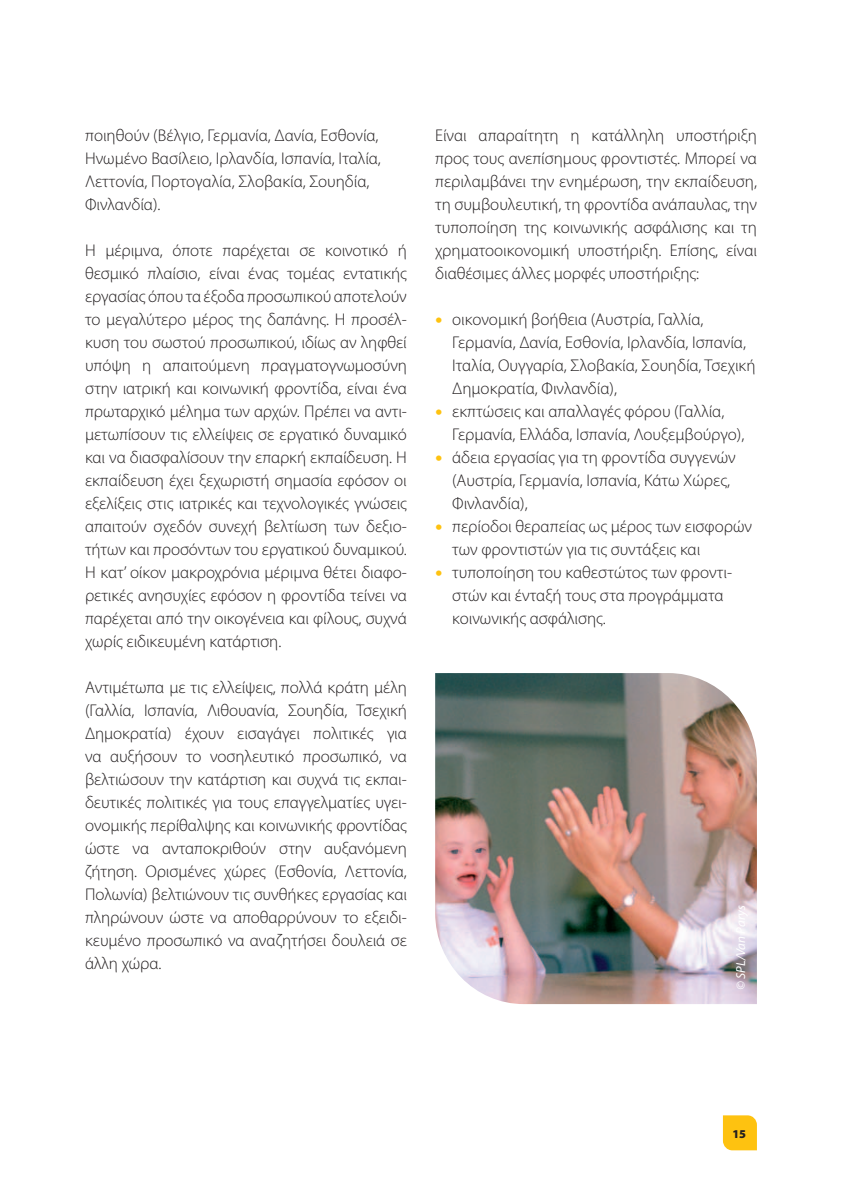
<style>
.page{position:relative;width:842px;height:1191px;background:#fff}
.page>*{position:absolute;margin:0;border:0;box-sizing:border-box;transform-origin:0 0}
.t1{font:300 17px/23px "Myriad Pro";color:#231f20}
.t2{font:italic 13px "Myriad Pro";color:#fff}
.t3{font:900 12px "Myriad Pro";color:#231f20}
.s1{font-size:30px;color:#fec210}
</style>
<div class="page">
<svg style="left:723px;top:1115px;width:34px;height:35px"></svg>
<img style="left:435px;top:673px;width:322px;height:331px">
<p class="t1" style="left:85px;top:126px;width:297px">ποιηθούν (Βέλγιο, Γερμανία, Δανία, Εσθονία, Ηνωμένο Βασίλειο, Ιρλανδία, Ισπανία, Ιταλία, Λεττονία, Πορτογαλία, Σλοβακία, Σουηδία, Φινλανδία).</p>
<p class="t1" style="left:85px;top:241px;width:323px;text-align:justify">Η μέριμνα, όποτε παρέχεται σε κοινοτικό ή θεσμικό πλαίσιο, είναι ένας τομέας εντατικής εργασίας όπου τα έξοδα προσωπικού αποτελούν το μεγαλύτερο μέρος της δαπάνης. Η προσέλ&shy;κυση του σωστού προσωπικού, ιδίως αν ληφθεί υπόψη η απαιτούμενη πραγματογνωμοσύνη στην ιατρική και κοινωνική φροντίδα, είναι ένα πρωταρχικό μέλημα των αρχών. Πρέπει να αντι&shy;μετωπίσουν τις ελλείψεις σε εργατικό δυναμικό και να διασφαλίσουν την επαρκή εκπαίδευση. Η εκπαίδευση έχει ξεχωριστή σημασία εφόσον οι εξελίξεις στις ιατρικές και τεχνολογικές γνώσεις απαιτούν σχεδόν συνεχή βελτίωση των δεξιο&shy;τήτων και προσόντων του εργατικού δυναμικού.<br>Η κατ’ οίκον μακροχρόνια μέριμνα θέτει διαφο&shy;ρετικές ανησυχίες εφόσον η φροντίδα τείνει να παρέχεται από την οικογένεια και φίλους, συχνά χωρίς ειδικευμένη κατάρτιση.</p>
<p class="t1" style="left:85px;top:678px;width:323px;text-align:justify">Αντιμέτωπα με τις ελλείψεις, πολλά κράτη μέλη (Γαλλία, Ισπανία, Λιθουανία, Σουηδία, Τσεχική Δημοκρατία) έχουν εισαγάγει πολιτικές για να αυξήσουν το νοσηλευτικό προσωπικό, να βελτιώσουν την κατάρτιση και συχνά τις εκπαι&shy;δευτικές πολιτικές για τους επαγγελματίες υγει&shy;ονομικής περίθαλψης και κοινωνικής φροντίδας ώστε να ανταποκριθούν στην αυξανόμενη ζήτηση. Ορισμένες χώρες (Εσθονία, Λεττονία, Πολωνία) βελτιώνουν τις συνθήκες εργασίας και πληρώνουν ώστε να αποθαρρύνουν το εξειδι&shy;κευμένο προσωπικό να αναζητήσει δουλειά σε άλλη χώρα.</p>
<p class="t1" style="left:435px;top:126px;width:323px;text-align:justify">Είναι απαραίτητη η κατάλληλη υποστήριξη προς τους ανεπίσημους φροντιστές. Μπορεί να περιλαμβάνει την ενημέρωση, την εκπαίδευση, τη συμβουλευτική, τη φροντίδα ανάπαυλας, την τυποποίηση της κοινωνικής ασφάλισης και τη χρηματοοικονομική υποστήριξη. Επίσης, είναι διαθέσιμες άλλες μορφές υποστήριξης:</p>
<p class="t1" style="left:452px;top:310px;width:305px;text-indent:-17px"><span class="s1">•</span> οικονομική βοήθεια (Αυστρία, Γαλλία, Γερμανία, Δανία, Εσθονία, Ιρλανδία, Ισπανία, Ιταλία, Ουγγαρία, Σλοβακία, Σουηδία, Τσεχική Δημοκρατία, Φινλανδία),</p>
<p class="t1" style="left:452px;top:402px;width:294px;text-indent:-17px"><span class="s1">•</span> εκπτώσεις και απαλλαγές φόρου (Γαλλία,<br>Γερμανία, Ελλάδα, Ισπανία, Λουξεμβούργο),</p>
<p class="t1" style="left:452px;top:448px;width:285px;text-indent:-17px"><span class="s1">•</span> άδεια εργασίας για τη φροντίδα συγγενών (Αυστρία, Γερμανία, Ισπανία, Κάτω Χώρες,<br>Φινλανδία),</p>
<p class="t1" style="left:452px;top:517px;width:301px;text-indent:-17px"><span class="s1">•</span> περίοδοι θεραπείας ως μέρος των εισφορών των φροντιστών για τις συντάξεις και</p>
<p class="t1" style="left:452px;top:563px;width:281px;text-indent:-17px"><span class="s1">•</span> τυποποίηση του καθεστώτος των φροντι&shy;στών και ένταξή τους στα προγράμματα κοινωνικής ασφάλισης.</p>
<p class="t2" style="left:736px;top:990px;width:86px;rotate:-90deg">© SPL/Van Parys</p>
<p class="t3" style="left:732px;top:1129px;width:15px">15</p>
</div>
